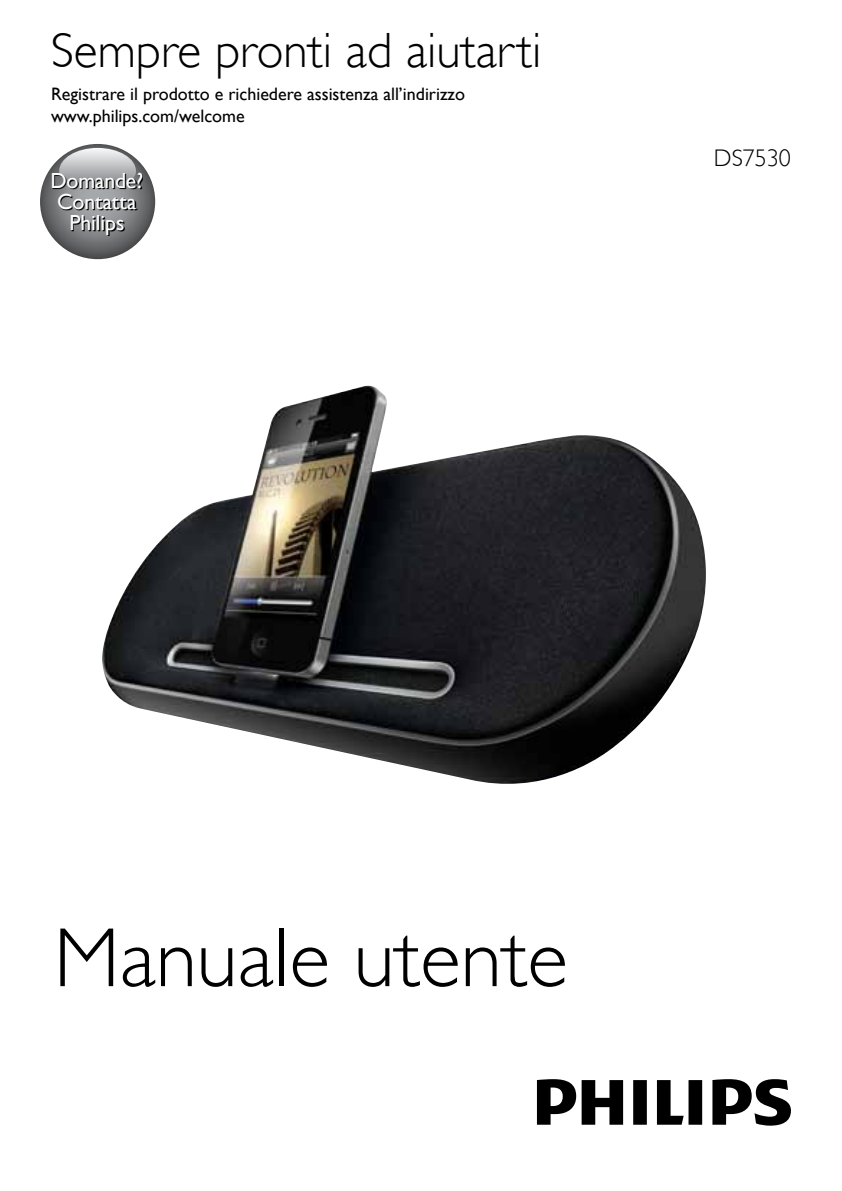
<style>
.page{position:relative;width:842px;height:1191px;background:#fff}
.page>*{position:absolute;margin:0;border:0;box-sizing:border-box;transform-origin:0 0}
.t1{font:84.4px "Gill Sans Alt One WGL Light";color:#000}
.t2{font:49.6px "Gill Sans Alt One WGL Light";color:#000}
.t3{font:24px "Gill Sans Alt One WGL Light";color:#000}
.t4{font:21.8px/21px "Gill Sans Alt One WGL";letter-spacing:-.005em;color:#fff;text-align:center}
.t5{font:18px "Gill Sans Alt One WGL";color:#000}
</style>
<div class="page">
<svg style="left:537px;top:1079px;width:254px;height:46px"></svg>
<img style="left:102px;top:386px;width:604px;height:398px">
<img style="left:40px;top:144px;width:115px;height:115px;border-radius:58px">
<svg style="left:59px;top:148px;width:77px;height:25px;background:#c2c3c5"></svg>
<svg style="left:53px;top:173px;width:90px;height:63px;background:#6f7072"></svg>
<h2 class="t2" style="left:51px;top:18px;width:492px">Sempre pronti ad aiutarti</h2>
<p class="t5" style="left:51px;top:81px;width:415px">Registrare il prodotto e richiedere assistenza all’indirizzo</p>
<p class="t5" style="left:51px;top:103px;width:195px">www.philips.com/welcome</p>
<p class="t4" style="left:50px;top:170px;width:94px">Domande?<br>Contatta<br>Philips</p>
<h3 class="t3" style="left:714px;top:142px;width:79px">DS7530</h3>
<h1 class="t1" style="left:54px;top:902px;width:515px">Manuale utente</h1>
</div>
